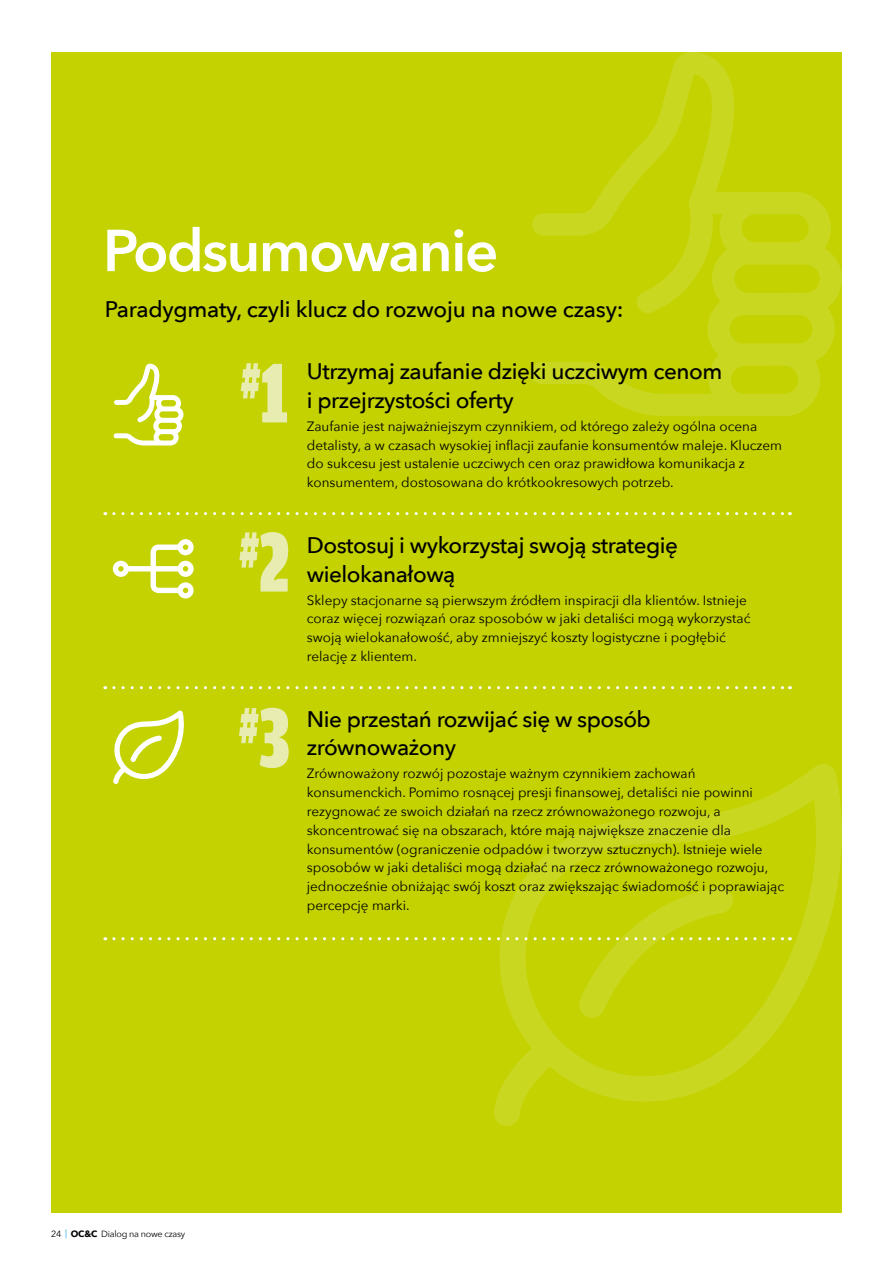
<style>
.page{position:relative;width:893px;height:1263px;background:#fff}
.page>*{position:absolute;margin:0;border:0;box-sizing:border-box;transform-origin:0 0}
.t1{font:600 58.5px "Avenir Next";letter-spacing:-.03em;color:#fff}
.t2{font:900 54px "Amplitude Comp";color:#e9ecb1}
.t3{font:500 22.5px/28.5px "Avenir Next";letter-spacing:-.02em;color:#000}
.t4{font:13.5px/18.8px "Avenir Next";color:#000}
.t5{font:9px "Avenir Next";letter-spacing:-.025em;color:#000}
.s1{font-size:90px}
.s2{font-weight:700}
</style>
<div class="page">
<div style="left:51px;top:52px;width:791px;height:1160px;background:#c3d200"></div>
<svg style="left:114px;top:363px;width:70px;height:82px"></svg>
<svg style="left:113px;top:710px;width:71px;height:74px"></svg>
<svg style="left:114px;top:512px;width:676px;height:3px"></svg>
<svg style="left:114px;top:686px;width:676px;height:3px"></svg>
<svg style="left:113px;top:539px;width:81px;height:59px"></svg>
<svg style="left:494px;top:764px;width:348px;height:362px"></svg>
<svg style="left:114px;top:886px;width:676px;height:132px"></svg>
<svg style="left:530px;top:52px;width:312px;height:364px"></svg>
<h1 class="t1" style="left:103px;top:201px;width:397px">Podsumowanie</h1>
<h3 class="t3" style="left:105px;top:294px;width:520px">Paradygmaty, czyli klucz do rozwoju na nowe czasy:</h3>
<h3 class="t3" style="left:307px;top:357px;width:417px">Utrzymaj zaufanie dzięki uczciwym cenom i przejrzystości oferty</h3>
<p class="t4" style="left:307px;top:416px;width:477px">Zaufanie jest najważniejszym czynnikiem, od którego zależy ogólna ocena detalisty, a w czasach wysokiej inflacji zaufanie konsumentów maleje. Kluczem do sukcesu jest ustalenie uczciwych cen oraz prawidłowa komunikacja z konsumentem, dostosowana do krótkookresowych potrzeb.</p>
<h2 class="t2" style="left:240px;top:352px;width:49px">#<span class="s1">1</span></h2>
<h2 class="t2" style="left:239px;top:521px;width:52px">#<span class="s1">2</span></h2>
<h2 class="t2" style="left:239px;top:696px;width:53px">#<span class="s1">3</span></h2>
<h3 class="t3" style="left:307px;top:530px;width:373px">Dostosuj i wykorzystaj swoją strategię wielokanałową</h3>
<p class="t4" style="left:307px;top:590px;width:445px">Sklepy stacjonarne są pierwszym źródłem inspiracji dla klientów. Istnieje coraz więcej rozwiązań oraz sposobów w jaki detaliści mogą wykorzystać swoją wielokanałowość, aby zmniejszyć koszty logistyczne i pogłębić relację z klientem.</p>
<h3 class="t3" style="left:307px;top:704px;width:346px">Nie przestań rozwijać się w sposób zrównoważony</h3>
<p class="t4" style="left:307px;top:764px;width:479px">Zrównoważony rozwój pozostaje ważnym czynnikiem zachowań konsumenckich. Pomimo rosnącej presji finansowej, detaliści nie powinni rezygnować ze swoich działań na rzecz zrównoważonego rozwoju, a skoncentrować się na obszarach, które mają największe znaczenie dla konsumentów (ograniczenie odpadów i tworzyw sztucznych). Istnieje wiele sposobów w jaki detaliści mogą działać na rzecz zrównoważonego rozwoju, jednocześnie obniżając swój koszt oraz zwiększając świadomość i poprawiając percepcję marki.</p>
<p class="t5" style="left:51px;top:1227px;width:136px">24 <sup>|</sup> <span class="s2">OC&amp;C</span> Dialog na nowe czasy</p>
</div>
